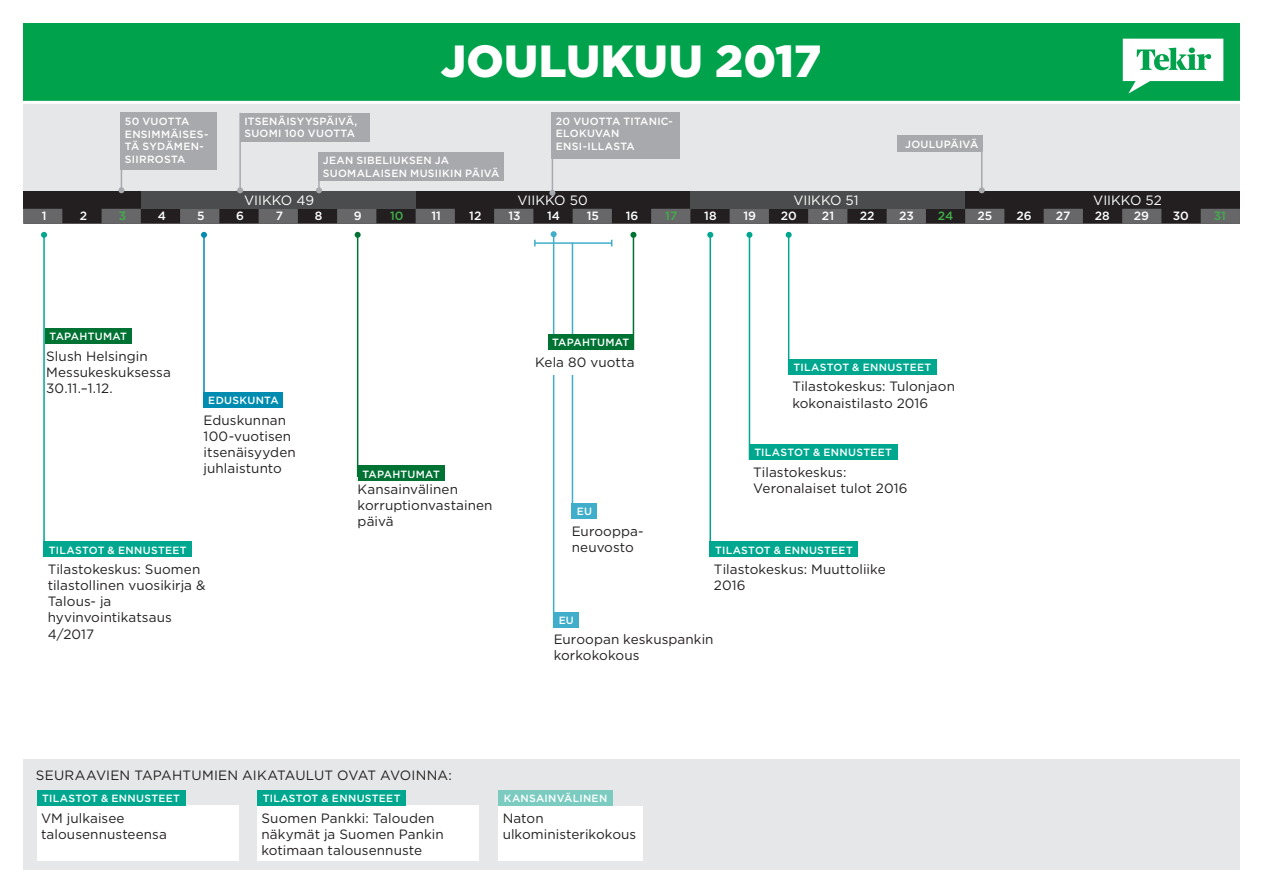
<style>
.page{position:relative;width:1263px;height:893px;background:#fff}
.page>*{position:absolute;margin:0;border:0;box-sizing:border-box;transform-origin:0 0}
.Kuu{font:900 45px "Gotham";letter-spacing:.005em;color:#fff}
.perusteksti{font:13.5px/16.2px "Gotham";letter-spacing:.005em;color:#231f20}
.perusteksti_ala_harm{font:13.5px/16.2px "Gotham";letter-spacing:.005em;color:#231f20}
.t1{font:13.5px "Gotham";color:#fff}
.t2{font:500 12px "Gotham";color:#fff}
.t3{font:500 12px "Gotham";color:#40ae49}
.Tekstit_harmaa_palkk{font:500 10.5px/12.6px "Gotham";letter-spacing:.025em;color:#fff}
</style>
<div class="page">
<div style="left:23px;top:760px;width:1217px;height:110px;background:#e6e7e9"></div>
<div style="left:23px;top:23px;width:1217px;height:81px;background:#00a24b"></div>
<div style="left:23px;top:103px;width:1217px;height:102px;background:#e6e7e9"></div>
<hr style="left:17px;top:101px;width:1235px;height:3px;background:#fff">
<svg style="left:1123px;top:39px;width:100px;height:55px"></svg>
<div style="left:23px;top:191px;width:1217px;height:18px;background:#231f20"></div>
<svg style="left:23px;top:209px;width:1217px;height:15px;background:#474547"></svg>
<div style="left:141px;top:191px;width:275px;height:18px;background:#4b4c4d"></div>
<div style="left:690px;top:191px;width:275px;height:18px;background:#4b4c4d"></div>
<div style="left:45px;top:329px;width:87px;height:15px;background:#007233"></div>
<div style="left:37px;top:805px;width:202px;height:56px;background:#fff"></div>
<div style="left:37px;top:790px;width:148px;height:15px;background:#00a78f"></div>
<div style="left:257px;top:805px;width:221px;height:56px;background:#fff"></div>
<div style="left:257px;top:790px;width:149px;height:15px;background:#00a78f"></div>
<hr style="left:43px;top:235px;width:2px;height:322px;background:#00a78f">
<svg style="left:41px;top:232px;width:6px;height:6px"></svg>
<hr style="left:709px;top:235px;width:2px;height:322px;background:#00a78f">
<svg style="left:707px;top:232px;width:6px;height:6px"></svg>
<hr style="left:749px;top:235px;width:1px;height:225px;background:#00a78f">
<svg style="left:746px;top:232px;width:6px;height:6px"></svg>
<hr style="left:788px;top:235px;width:1px;height:140px;background:#00a78f">
<svg style="left:786px;top:232px;width:6px;height:6px"></svg>
<div style="left:43px;top:542px;width:149px;height:15px;background:#00a78f"></div>
<div style="left:710px;top:542px;width:148px;height:15px;background:#00a78f"></div>
<div style="left:749px;top:444px;width:148px;height:16px;background:#00a78f"></div>
<div style="left:788px;top:359px;width:149px;height:16px;background:#00a78f"></div>
<hr style="left:203px;top:235px;width:2px;height:173px;background:#008bb0">
<svg style="left:201px;top:232px;width:6px;height:6px"></svg>
<div style="left:204px;top:392px;width:79px;height:16px;background:#008bb0"></div>
<div style="left:240px;top:113px;width:130px;height:28px;background:#a8a9ad"></div>
<div style="left:897px;top:136px;width:85px;height:16px;background:#a8a9ad"></div>
<div style="left:121px;top:113px;width:96px;height:57px;background:#a8a9ad"></div>
<hr style="left:239px;top:113px;width:2px;height:77px;background:#a8a9ad">
<svg style="left:237px;top:187px;width:6px;height:6px"></svg>
<hr style="left:981px;top:136px;width:1px;height:54px;background:#a8a9ad">
<svg style="left:979px;top:187px;width:6px;height:6px"></svg>
<hr style="left:121px;top:136px;width:1px;height:54px;background:#a8a9ad">
<svg style="left:118px;top:187px;width:6px;height:6px"></svg>
<hr style="left:572px;top:242px;width:1px;height:275px;background:#40aecb">
<hr style="left:535px;top:242px;width:77px;height:2px;background:#40aecb">
<svg style="left:534px;top:240px;width:2px;height:6px"></svg>
<div style="left:552px;top:113px;width:128px;height:46px;background:#a8a9ad"></div>
<hr style="left:552px;top:139px;width:1px;height:54px;background:#a8a9ad">
<svg style="left:549px;top:190px;width:6px;height:6px"></svg>
<hr style="left:633px;top:235px;width:1px;height:115px;background:#007233">
<svg style="left:630px;top:232px;width:6px;height:6px"></svg>
<hr style="left:318px;top:152px;width:2px;height:38px;background:#a8a9ad">
<svg style="left:316px;top:187px;width:6px;height:6px"></svg>
<div style="left:319px;top:152px;width:185px;height:29px;background:#a8a9ad"></div>
<hr style="left:357px;top:235px;width:1px;height:246px;background:#007233">
<svg style="left:355px;top:232px;width:6px;height:6px"></svg>
<div style="left:358px;top:466px;width:87px;height:15px;background:#007233"></div>
<hr style="left:553px;top:234px;width:1px;height:393px;background:#40aecb">
<svg style="left:551px;top:231px;width:6px;height:6px"></svg>
<div style="left:554px;top:612px;width:25px;height:15px;background:#40aecb"></div>
<div style="left:494px;top:350px;width:140px;height:24px;background:#fff"></div>
<div style="left:548px;top:334px;width:85px;height:16px;background:#007233"></div>
<div style="left:572px;top:503px;width:25px;height:16px;background:#40aecb"></div>
<div style="left:498px;top:806px;width:145px;height:55px;background:#fff"></div>
<div style="left:498px;top:790px;width:115px;height:15px;background:#7bcbc0"></div>
<p class="Kuu" style="left:441px;top:30px;width:382px">JOULUKUU 2017</p>
<p class="Tekstit_harmaa_palkk" style="left:244px;top:115px;width:115px">ITSENÄISYYSPÄIVÄ,<br>SUOMI 100 VUOTTA</p>
<p class="Tekstit_harmaa_palkk" style="left:125px;top:115px;width:85px">50 VUOTTA<br>ENSIMMÄISES-<br>TÄ SYDÄMEN-<br>SIIRROSTA</p>
<p class="Tekstit_harmaa_palkk" style="left:556px;top:115px;width:118px">20 VUOTTA TITANIC-<br>ELOKUVAN</p>
<p class="Tekstit_harmaa_palkk" style="left:556px;top:140px;width:80px">ENSI-ILLASTA</p>
<p class="Tekstit_harmaa_palkk" style="left:323px;top:154px;width:178px">JEAN SIBELIUKSEN JA<br>SUOMALAISEN MUSIIKIN PÄIVÄ</p>
<p class="Tekstit_harmaa_palkk" style="left:905px;top:138px;width:75px">JOULUPÄIVÄ</p>
<p class="t1" style="left:244px;top:192px;width:71px">VIIKKO 49</p>
<p class="t1" style="left:517px;top:192px;width:72px">VIIKKO 50</p>
<p class="t1" style="left:793px;top:192px;width:67px">VIIKKO 51</p>
<p class="t1" style="left:1093px;top:192px;width:70px">VIIKKO 52</p>
<p class="t2" style="left:42px;top:208px;width:6px">1</p>
<p class="t2" style="left:80px;top:208px;width:9px">2</p>
<p class="t3" style="left:119px;top:208px;width:9px">3</p>
<p class="t2" style="left:158px;top:208px;width:10px">4</p>
<p class="t2" style="left:197px;top:208px;width:9px">5</p>
<p class="t2" style="left:236px;top:208px;width:9px">6</p>
<p class="t2" style="left:276px;top:208px;width:9px">7</p>
<p class="t2" style="left:315px;top:208px;width:9px">8</p>
<p class="t2" style="left:354px;top:208px;width:9px">9</p>
<p class="t3" style="left:390px;top:208px;width:15px">10</p>
<p class="t2" style="left:431px;top:208px;width:11px">11</p>
<p class="t2" style="left:469px;top:208px;width:14px">12</p>
<p class="t2" style="left:508px;top:208px;width:14px">13</p>
<p class="t2" style="left:547px;top:208px;width:14px">14</p>
<p class="t2" style="left:587px;top:208px;width:14px">15</p>
<p class="t2" style="left:626px;top:208px;width:14px">16</p>
<p class="t3" style="left:665px;top:208px;width:14px">17</p>
<p class="t2" style="left:704px;top:208px;width:14px">18</p>
<p class="t2" style="left:743px;top:208px;width:14px">19</p>
<p class="t2" style="left:781px;top:208px;width:18px">20</p>
<p class="t2" style="left:822px;top:208px;width:14px">21</p>
<p class="t2" style="left:860px;top:208px;width:16px">22</p>
<p class="t2" style="left:899px;top:208px;width:16px">23</p>
<p class="t3" style="left:938px;top:208px;width:17px">24</p>
<p class="t2" style="left:977px;top:208px;width:16px">25</p>
<p class="t2" style="left:1016px;top:208px;width:17px">26</p>
<p class="t2" style="left:1056px;top:208px;width:16px">27</p>
<p class="t2" style="left:1095px;top:208px;width:16px">28</p>
<p class="t2" style="left:1134px;top:208px;width:17px">29</p>
<p class="t2" style="left:1173px;top:208px;width:18px">30</p>
<p class="t3" style="left:1214px;top:208px;width:14px">31</p>
<p class="Tekstit_harmaa_palkk" style="left:50px;top:330px;width:79px">TAPAHTUMAT</p>
<p class="perusteksti" style="left:46px;top:347px;width:126px">Slush Helsingin<br>Messukeskuksessa<br>30.11.–1.12.</p>
<p class="Tekstit_harmaa_palkk" style="left:552px;top:336px;width:79px">TAPAHTUMAT</p>
<p class="perusteksti" style="left:535px;top:354px;width:101px">Kela 80 vuotta</p>
<p class="Tekstit_harmaa_palkk" style="left:793px;top:361px;width:139px">TILASTOT &amp; ENNUSTEET</p>
<p class="perusteksti" style="left:792px;top:378px;width:164px">Tilastokeskus: Tulonjaon kokonaistilasto 2016</p>
<p class="Tekstit_harmaa_palkk" style="left:208px;top:394px;width:72px">EDUSKUNTA</p>
<p class="perusteksti" style="left:204px;top:412px;width:94px">Eduskunnan<br>100-vuotisen itsenäisyyden juhlaistunto</p>
<p class="Tekstit_harmaa_palkk" style="left:754px;top:446px;width:139px">TILASTOT &amp; ENNUSTEET</p>
<p class="perusteksti" style="left:753px;top:463px;width:156px">Tilastokeskus:<br>Veronalaiset tulot 2016</p>
<p class="Tekstit_harmaa_palkk" style="left:362px;top:467px;width:79px">TAPAHTUMAT</p>
<p class="perusteksti" style="left:358px;top:480px;width:136px">Kansainvälinen korruptionvastainen päivä</p>
<p class="Tekstit_harmaa_palkk" style="left:577px;top:505px;width:17px">EU</p>
<p class="perusteksti" style="left:572px;top:522px;width:74px">Eurooppa&shy;neuvosto</p>
<p class="Tekstit_harmaa_palkk" style="left:49px;top:543px;width:139px">TILASTOT &amp; ENNUSTEET</p>
<p class="Tekstit_harmaa_palkk" style="left:715px;top:543px;width:139px">TILASTOT &amp; ENNUSTEET</p>
<p class="perusteksti" style="left:48px;top:561px;width:159px">Tilastokeskus: Suomen tilastollinen vuosikirja &amp;<br>Talous- ja hyvinvointikatsaus<br>4/2017</p>
<p class="perusteksti" style="left:714px;top:561px;width:173px">Tilastokeskus: Muuttoliike<br>2016</p>
<p class="Tekstit_harmaa_palkk" style="left:559px;top:614px;width:17px">EU</p>
<p class="perusteksti" style="left:554px;top:631px;width:161px">Euroopan keskuspankin korkokokous</p>
<p class="perusteksti" style="left:36px;top:767px;width:418px">SEURAAVIEN TAPAHTUMIEN AIKATAULUT OVAT AVOINNA:</p>
<p class="Tekstit_harmaa_palkk" style="left:42px;top:792px;width:139px">TILASTOT &amp; ENNUSTEET</p>
<p class="Tekstit_harmaa_palkk" style="left:263px;top:792px;width:139px">TILASTOT &amp; ENNUSTEET</p>
<p class="Tekstit_harmaa_palkk" style="left:504px;top:792px;width:105px">KANSAINVÄLINEN</p>
<p class="perusteksti_ala_harm" style="left:41px;top:809px;width:127px">VM julkaisee talousennusteensa</p>
<p class="perusteksti_ala_harm" style="left:261px;top:809px;width:184px">Suomen Pankki: Talouden näkymät ja Suomen Pankin kotimaan talousennuste</p>
<p class="perusteksti_ala_harm" style="left:503px;top:810px;width:135px">Naton ulkoministerikokous</p>
</div>
